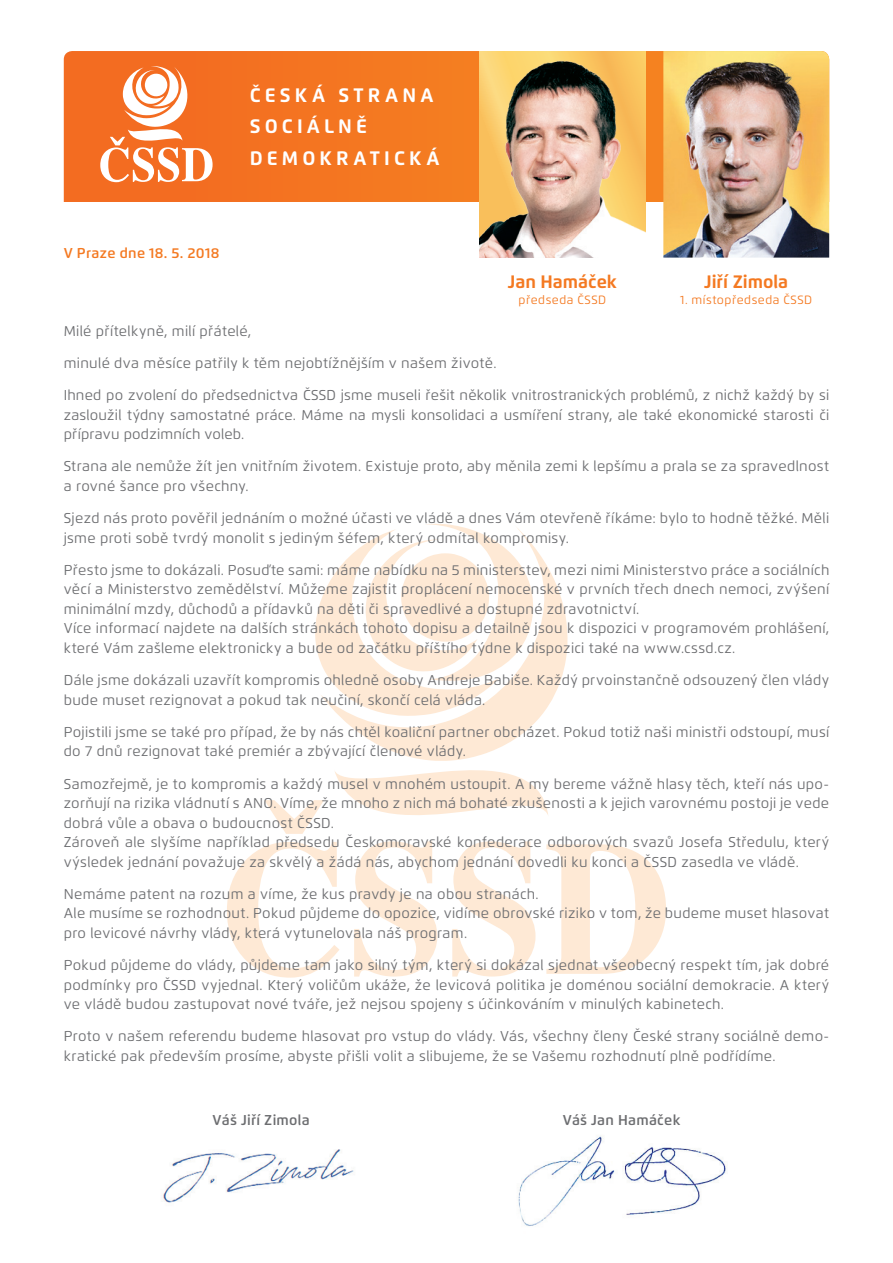
<style>
.page{position:relative;width:893px;height:1263px;background:#fff}
.page>*{position:absolute;margin:0;border:0;box-sizing:border-box;transform-origin:0 0}
.t1{font:700 19.5px "Flexo";letter-spacing:.21em;color:#fff}
.t2{font:700 18px "Flexo";color:#f47921}
.t3{font:14.25px/19.5px "Flexo";letter-spacing:.025em;color:#6c6d70}
.t4{font:600 14.25px "Flexo";letter-spacing:.02em;color:#6c6d70}
.t5{font:600 14.25px "Flexo";letter-spacing:.02em;color:#f47921}
.t6{font:12px "Flexo";letter-spacing:.045em;color:#f47921}
</style>
<div class="page">
<img style="left:163px;top:1149px;width:191px;height:54px">
<img style="left:518px;top:1136px;width:209px;height:90px">
<svg style="left:335px;top:770px;width:213px;height:45px"></svg>
<svg style="left:340px;top:549px;width:228px;height:212px;fill:#fee9d5"></svg>
<svg style="left:315px;top:524px;width:221px;height:192px"></svg>
<svg style="left:227px;top:842px;width:112px;height:136px"></svg>
<svg style="left:354px;top:841px;width:83px;height:135px"></svg>
<svg style="left:452px;top:841px;width:83px;height:135px"></svg>
<svg style="left:546px;top:844px;width:120px;height:130px"></svg>
<svg style="left:264px;top:800px;width:60px;height:34px"></svg>
<svg style="left:64px;top:51px;width:599px;height:151px;background:#f37521"></svg>
<svg style="left:100px;top:66px;width:113px;height:116px"></svg>
<img style="left:663px;top:51px;width:166px;height:207px">
<img style="left:479px;top:51px;width:166px;height:207px">
<p class="t1" style="left:250px;top:83px;width:185px">ČESKÁ STRANA</p>
<p class="t1" style="left:250px;top:115px;width:119px">SOCIÁLNĚ</p>
<p class="t1" style="left:250px;top:146px;width:191px">DEMOKRATICKÁ</p>
<p class="t5" style="left:64px;top:244px;width:157px">V Praze dne 18. 5. 2018</p>
<p class="t2" style="left:508px;top:271px;width:111px">Jan Hamáček</p>
<p class="t6" style="left:519px;top:293px;width:89px">předseda ČSSD</p>
<p class="t2" style="left:704px;top:271px;width:86px">Jiří Zimola</p>
<p class="t6" style="left:680px;top:293px;width:133px">1. místopředseda ČSSD</p>
<p class="t3" style="left:64px;top:321px;width:189px">Milé přítelkyně, milí přátelé,</p>
<p class="t3" style="left:64px;top:353px;width:434px">minulé dva měsíce patřily k těm nejobtížnějším v našem životě.</p>
<p class="t3" style="left:64px;top:385px;width:767px;text-align:justify">Ihned po zvolení do předsednictva ČSSD jsme museli řešit několik vnitrostranických problémů, z nichž každý by si zasloužil týdny samostatné práce. Máme na mysli konsolidaci a usmíření strany, ale také ekonomické starosti či přípravu podzimních voleb.</p>
<p class="t3" style="left:64px;top:457px;width:767px">Strana ale nemůže žít jen vnitřním životem. Existuje proto, aby měnila zemi k lepšímu a prala se za spravedlnost a rovné šance pro všechny.</p>
<p class="t3" style="left:64px;top:508px;width:767px">Sjezd nás proto pověřil jednáním o možné účasti ve vládě a dnes Vám otevřeně říkáme: bylo to hodně těžké. Měli jsme proti sobě tvrdý monolit s jediným šéfem, který odmítal kompromisy.</p>
<p class="t3" style="left:64px;top:560px;width:767px;text-align:justify">Přesto jsme to dokázali. Posuďte sami: máme nabídku na 5 ministerstev, mezi nimi Ministerstvo práce a sociálních věcí a Ministerstvo zemědělství. Můžeme zajistit proplácení nemocenské v prvních třech dnech nemoci, zvýšení minimální mzdy, důchodů a přídavků na děti či spravedlivé a dostupné zdravotnictví.</p>
<p class="t3" style="left:64px;top:619px;width:767px">Více informací najdete na dalších stránkách tohoto dopisu a detailně jsou k dispozici v programovém prohlášení, které Vám zašleme elektronicky a bude od začátku příštího týdne k dispozici také na www.cssd.cz.</p>
<p class="t3" style="left:64px;top:670px;width:767px">Dále jsme dokázali uzavřít kompromis ohledně osoby Andreje Babiše. Každý prvoinstančně odsouzený člen vlády bude muset rezignovat a pokud tak neučiní, skončí celá vláda.</p>
<p class="t3" style="left:64px;top:722px;width:767px">Pojistili jsme se také pro případ, že by nás chtěl koaliční partner obcházet. Pokud totiž naši ministři odstoupí, musí do 7 dnů rezignovat také premiér a zbývající členové vlády.</p>
<p class="t3" style="left:64px;top:774px;width:767px;text-align:justify">Samozřejmě, je to kompromis a každý musel v mnohém ustoupit. A my bereme vážně hlasy těch, kteří nás upo&shy;zorňují na rizika vládnutí s ANO. Víme, že mnoho z nich má bohaté zkušenosti a k jejich varovnému postoji je vede dobrá vůle a obava o budoucnost ČSSD.</p>
<p class="t3" style="left:64px;top:832px;width:767px">Zároveň ale slyšíme například předsedu Českomoravské konfederace odborových svazů Josefa Středulu, který výsledek jednání považuje za skvělý a žádá nás, abychom jednání dovedli ku konci a ČSSD zasedla ve vládě.</p>
<p class="t3" style="left:64px;top:884px;width:476px">Nemáme patent na rozum a víme, že kus pravdy je na obou stranách.</p>
<p class="t3" style="left:64px;top:904px;width:767px">Ale musíme se rozhodnout. Pokud půjdeme do opozice, vidíme obrovské riziko v tom, že budeme muset hlasovat pro levicové návrhy vlády, která vytunelovala náš program.</p>
<p class="t3" style="left:64px;top:955px;width:767px;text-align:justify">Pokud půjdeme do vlády, půjdeme tam jako silný tým, který si dokázal sjednat všeobecný respekt tím, jak dobré podmínky pro ČSSD vyjednal. Který voličům ukáže, že levicová politika je doménou sociální demokracie. A který ve vládě budou zastupovat nové tváře, jež nejsou spojeny s účinkováním v minulých kabinetech.</p>
<p class="t3" style="left:64px;top:1027px;width:767px">Proto v našem referendu budeme hlasovat pro vstup do vlády. Vás, všechny členy České strany sociálně demo&shy;kratické pak především prosíme, abyste přišli volit a slibujeme, že se Vašemu rozhodnutí plně podřídíme.</p>
<p class="t4" style="left:213px;top:1112px;width:99px">Váš Jiří Zimola</p>
<p class="t4" style="left:563px;top:1112px;width:119px">Váš Jan Hamáček</p>
</div>
